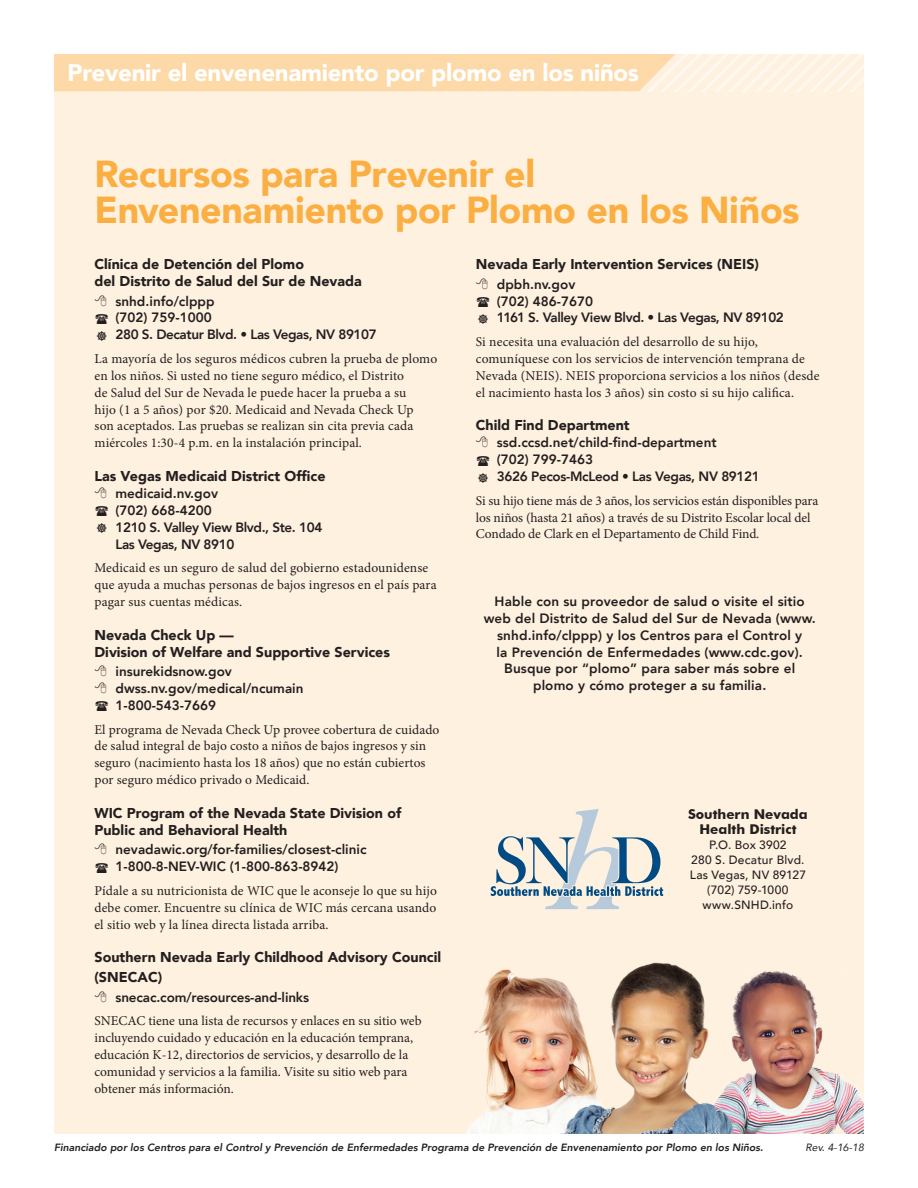
<style>
.page{position:relative;width:918px;height:1188px;background:#fff}
.page>*{position:absolute;margin:0;border:0;box-sizing:border-box;transform-origin:0 0}
.t1{font:900 37.5px/36px "Avenir";letter-spacing:-.01em;color:#fbae42}
.t2{font:900 24px "Avenir";letter-spacing:-.01em;color:#fff}
.t3{font:900 14.25px/16.8px "Avenir";color:#231f20}
.t4{font:13.5px/16.8px "Minion Pro";letter-spacing:.005em;color:#231f20}
.t5{font:800 13.5px/16.8px "Avenir";color:#231f20;text-align:center}
.t6{font:800 13.5px/16.8px "Avenir";letter-spacing:-.03em;color:#231f20}
.t7{font:800 13.5px "Avenir";letter-spacing:-.025em;color:#231f20}
.t8{font:700 13.5px/15px "Futura BT";color:#231f20;text-align:center}
.t9{font:500 12px/15px "Avenir";letter-spacing:.02em;color:#231f20;text-align:center}
.t10{font:italic 800 10.5px "Avenir";color:#231f20}
.t11{font:italic 10.5px "Avenir";color:#231f20}
</style>
<div class="page">
<div style="left:54px;top:54px;width:810px;height:1080px;background:#fff1df"></div>
<svg style="left:54px;top:54px;width:810px;height:37px"></svg>
<svg style="left:491px;top:809px;width:172px;height:100px"></svg>
<img style="left:466px;top:962px;width:398px;height:172px">
<p class="t2" style="left:68px;top:52px;width:573px">Prevenir el envenenamiento por plomo en los niños</p>
<p class="t1" style="left:94px;top:155px;width:707px">Recursos para Prevenir el<br>Envenenamiento por Plomo en los Niños</p>
<p class="t3" style="left:476px;top:255px;width:285px">Nevada Early Intervention Services (NEIS)</p>
<p class="t5" style="left:497px;top:276px;width:80px">dpbh.nv.gov</p>
<p class="t5" style="left:497px;top:293px;width:98px">(702) 486-7670</p>
<p class="t6" style="left:497px;top:309px;width:289px">1161 S. Valley View Blvd. • Las Vegas, NV 89102</p>
<p class="t4" style="left:476px;top:333px;width:345px">Si necesita una evaluación del desarrollo de su hijo, comuníquese con los servicios de intervención temprana de Nevada (NEIS). NEIS proporciona servicios a los niños (desde el nacimiento hasta los 3 años) sin costo si su hijo califica.</p>
<p class="t3" style="left:476px;top:417px;width:155px">Child Find Department</p>
<p class="t5" style="left:497px;top:434px;width:221px">ssd.ccsd.net/child-find-department</p>
<p class="t5" style="left:497px;top:451px;width:98px">(702) 799-7463</p>
<p class="t7" style="left:497px;top:466px;width:265px">3626 Pecos-McLeod • Las Vegas, NV 89121</p>
<p class="t4" style="left:476px;top:492px;width:344px">Si su hijo tiene más de 3 años, los servicios están disponibles para los niños (hasta 21 años) a través de su Distrito Escolar local del<br>Condado de Clark en el Departamento de Child Find.</p>
<p class="t3" style="left:94px;top:255px;width:269px">Clínica de Detención del Plomo<br>del Distrito de Salud del Sur de Nevada</p>
<p class="t5" style="left:116px;top:293px;width:101px">snhd.info/clppp</p>
<p class="t5" style="left:116px;top:309px;width:98px">(702) 759-1000</p>
<p class="t6" style="left:116px;top:326px;width:263px">280 S. Decatur Blvd. • Las Vegas, NV 89107</p>
<p class="t4" style="left:94px;top:350px;width:344px">La mayoría de los seguros médicos cubren la prueba de plomo en los niños. Si usted no tiene seguro médico, el Distrito<br>de Salud del Sur de Nevada le puede hacer la prueba a su<br>hijo (1 a 5 años) por $20. Medicaid and Nevada Check Up<br>son aceptados. Las pruebas se realizan sin cita previa cada miércoles 1:30-4 p.m. en la instalación principal.</p>
<p class="t3" style="left:94px;top:467px;width:233px">Las Vegas Medicaid District Office</p>
<p class="t5" style="left:116px;top:485px;width:104px">medicaid.nv.gov</p>
<p class="t5" style="left:116px;top:502px;width:98px">(702) 668-4200</p>
<p class="t6" style="left:116px;top:519px;width:208px">1210 S. Valley View Blvd., Ste. 104<br>Las Vegas, NV 8910</p>
<p class="t4" style="left:94px;top:560px;width:344px">Medicaid es un seguro de salud del gobierno estadounidense que ayuda a muchas personas de bajos ingresos en el país para pagar sus cuentas médicas.</p>
<p class="t3" style="left:94px;top:626px;width:297px">Nevada Check Up —<br>Division of Welfare and Supportive Services</p>
<p class="t5" style="left:116px;top:663px;width:118px">insurekidsnow.gov</p>
<p class="t5" style="left:116px;top:680px;width:190px">dwss.nv.gov/medical/ncumain</p>
<p class="t5" style="left:116px;top:697px;width:102px">1-800-543-7669</p>
<p class="t4" style="left:94px;top:721px;width:346px">El programa de Nevada Check Up provee cobertura de cuidado de salud integral de bajo costo a niños de bajos ingresos y sin seguro (nacimiento hasta los 18 años) que no están cubiertos por seguro médico privado o Medicaid.</p>
<p class="t3" style="left:94px;top:804px;width:308px">WIC Program of the Nevada State Division of<br>Public and Behavioral Health</p>
<p class="t5" style="left:116px;top:841px;width:253px">nevadawic.org/for-families/closest-clinic</p>
<p class="t5" style="left:116px;top:858px;width:225px">1-800-8-NEV-WIC (1-800-863-8942)</p>
<p class="t4" style="left:94px;top:882px;width:344px;text-align:justify">Pídale a su nutricionista de WIC que le aconseje lo que su hijo debe comer. Encuentre su clínica de WIC más cercana usando el sitio web y la línea directa listada arriba.</p>
<p class="t3" style="left:94px;top:949px;width:348px">Southern Nevada Early Childhood Advisory Council</p>
<p class="t3" style="left:94px;top:968px;width:69px">(SNECAC)</p>
<p class="t5" style="left:116px;top:988px;width:195px">snecac.com/resources-and-links</p>
<p class="t4" style="left:94px;top:1012px;width:329px">SNECAC tiene una lista de recursos y enlaces en su sitio web incluyendo cuidado y educación en la educación temprana, educación K-12, directorios de servicios, y desarrollo de la comunidad y servicios a la familia. Visite su sitio web para obtener más información.</p>
<p class="t5" style="left:484px;top:593px;width:333px">Hable con su proveedor de salud o visite el sitio web del Distrito de Salud del Sur de Nevada (www. snhd.info/clppp) y los Centros para el Control y<br>la Prevención de Enfermedades (www.cdc.gov).<br>Busque por “plomo” para saber más sobre el plomo y cómo proteger a su familia.</p>
<p class="t8" style="left:688px;top:807px;width:121px">Southern Nevada<br>Health District</p>
<p class="t9" style="left:690px;top:837px;width:118px">P.O. Box 3902<br>280 S. Decatur Blvd.<br>Las Vegas, NV 89127</p>
<p class="t9" style="left:702px;top:882px;width:93px">(702) 759-1000 www.SNHD.info</p>
<p class="t10" style="left:54px;top:1141px;width:711px">Financiado por los Centros para el Control y Prevención de Enfermedades Programa de Prevención de Envenenamiento por Plomo en los Niños.</p>
<p class="t11" style="left:805px;top:1141px;width:60px">Rev. 4-16-18</p>
</div>
